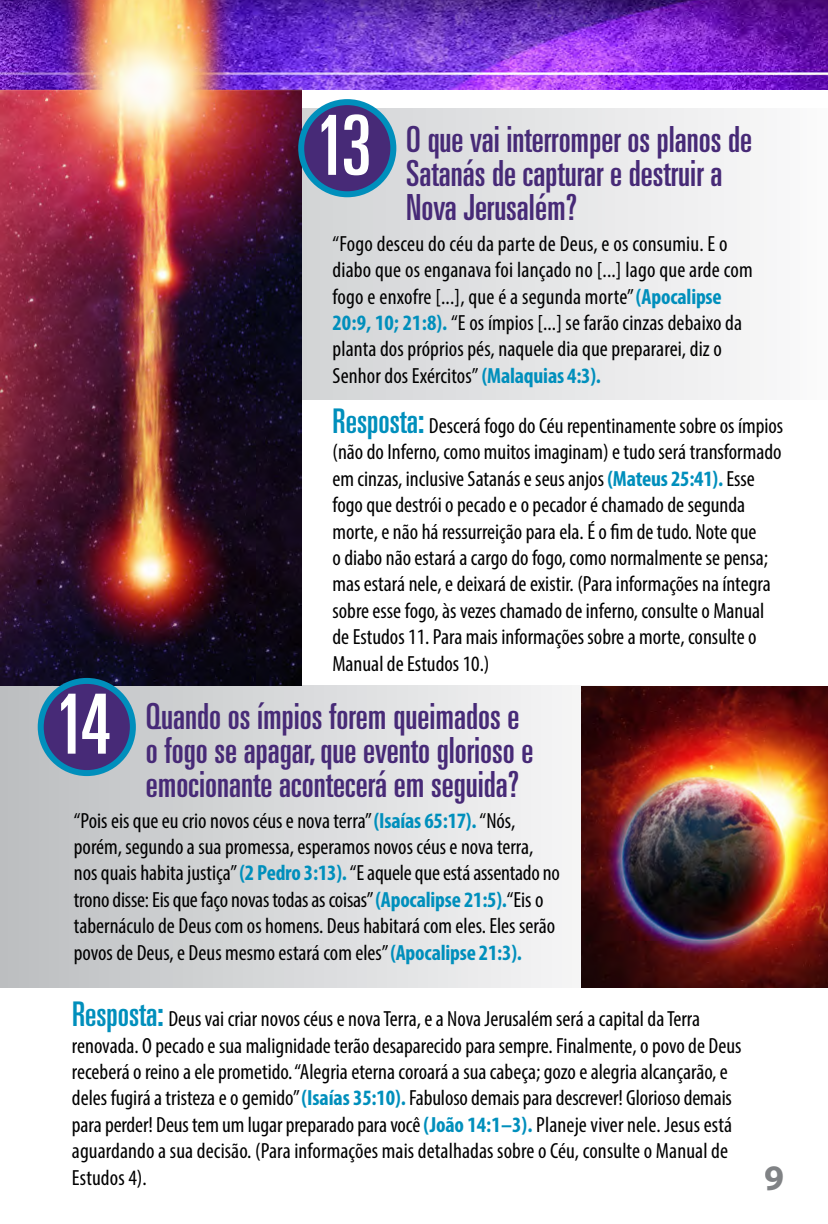
<style>
.page{position:relative;width:828px;height:1224px;background:#fff}
.page>*{position:absolute;margin:0;border:0;box-sizing:border-box;transform-origin:0 0}
.t1{font:ultra-condensed 83px "Univers";color:#fff}
.t2{font:ultra-condensed 36px/34px "Univers";color:#472a77}
.t3{font:700 36px "Myriad Pro";color:#808285}
.t4{font:condensed 22px/26.4px "Myriad Pro";color:#000}
.s1{font-weight:700;color:#008fbc}
.s2{font-family:"Univers";font-stretch:ultra-condensed;font-size:34px;color:#008fbc}
</style>
<div class="page">
<img style="left:302px;top:0;width:526px;height:90px">
<svg style="left:302px;top:108px;width:448px;height:291px"></svg>
<svg style="left:0;top:686px;width:645px;height:302px;background:#d7d8d9"></svg>
<img style="left:582px;top:687px;width:246px;height:301px">
<img style="left:0;top:0;width:302px;height:686px">
<div style="left:41px;top:681px;width:92px;height:92px;background:#472a77;border-radius:50%"></div>
<div style="left:38px;top:678px;width:98px;height:98px;border:6px solid #008fbc;border-radius:50%"></div>
<div style="left:301px;top:102px;width:92px;height:92px;background:#472a77;border-radius:50%"></div>
<div style="left:298px;top:99px;width:98px;height:98px;border:6px solid #008fbc;border-radius:50%"></div>
<h1 class="t1" style="left:315px;top:98px;width:58px">13</h1>
<h2 class="t2" style="left:406px;top:122px;width:347px">O que vai interromper os planos de<br>Satanás de capturar e destruir a<br>Nova Jerusalém?</h2>
<p class="t4" style="left:332px;top:230px;width:422px">“Fogo desceu do céu da parte de Deus, e os consumiu. E o diabo que os enganava foi lançado no [...] lago que arde com fogo e enxofre [...], que é a segunda morte” <span class="s1">(Apocalipse 20:9, 10; 21:8).</span> “E os ímpios [...] se farão cinzas debaixo da planta dos próprios pés, naquele dia que prepararei, diz o Senhor dos Exércitos” <span class="s1">(Malaquias 4:3).</span></p>
<p class="t4" style="left:332px;top:412px;width:452px"><span class="s2">Resposta:</span> Descerá fogo do Céu repentinamente sobre os ímpios (não do Inferno, como muitos imaginam) e tudo será transformado em cinzas, inclusive Satanás e seus anjos <span class="s1">(Mateus 25:41).</span> Esse fogo que destrói o pecado e o pecador é chamado de segunda morte, e não há ressurreição para ela. É o fim de tudo. Note que<br>o diabo não estará a cargo do fogo, como normalmente se pensa; mas estará nele, e deixará de existir. (Para informações na íntegra sobre esse fogo, às vezes chamado de inferno, consulte o Manual de Estudos 11. Para mais informações sobre a morte, consulte o Manual de Estudos 10.)</p>
<h1 class="t1" style="left:54px;top:677px;width:58px">14</h1>
<h2 class="t2" style="left:146px;top:699px;width:389px">Quando os ímpios forem queimados e o fogo se apagar, que evento glorioso e emocionante acontecerá em seguida?</h2>
<p class="t4" style="left:74px;top:807px;width:488px">“Pois eis que eu crio novos céus e nova terra” <span class="s1">(Isaías 65:17).</span> “Nós, porém, segundo a sua promessa, esperamos novos céus e nova terra, nos quais habita justiça” <span class="s1">(2 Pedro 3:13).</span> “E aquele que está assentado no trono disse: Eis que faço novas todas as coisas” <span class="s1">(Apocalipse 21:5).</span>“Eis o tabernáculo de Deus com os homens. Deus habitará com eles. Eles serão povos de Deus, e Deus mesmo estará com eles” <span class="s1">(Apocalipse 21:3).</span></p>
<p class="t4" style="left:72px;top:1005px;width:671px"><span class="s2">Resposta:</span> Deus vai criar novos céus e nova Terra, e a Nova Jerusalém será a capital da Terra renovada. O pecado e sua malignidade terão desaparecido para sempre. Finalmente, o povo de Deus receberá o reino a ele prometido. “Alegria eterna coroará a sua cabeça; gozo e alegria alcançarão, e deles fugirá a tristeza e o gemido” <span class="s1">(Isaías 35:10).</span> Fabuloso demais para descrever! Glorioso demais para perder! Deus tem um lugar preparado para você <span class="s1">(João 14:1–3).</span> Planeje viver nele. Jesus está aguardando a sua decisão. (Para informações mais detalhadas sobre o Céu, consulte o Manual de Estudos 4).</p>
<h2 class="t3" style="left:765px;top:1155px;width:21px">9</h2>
</div>
